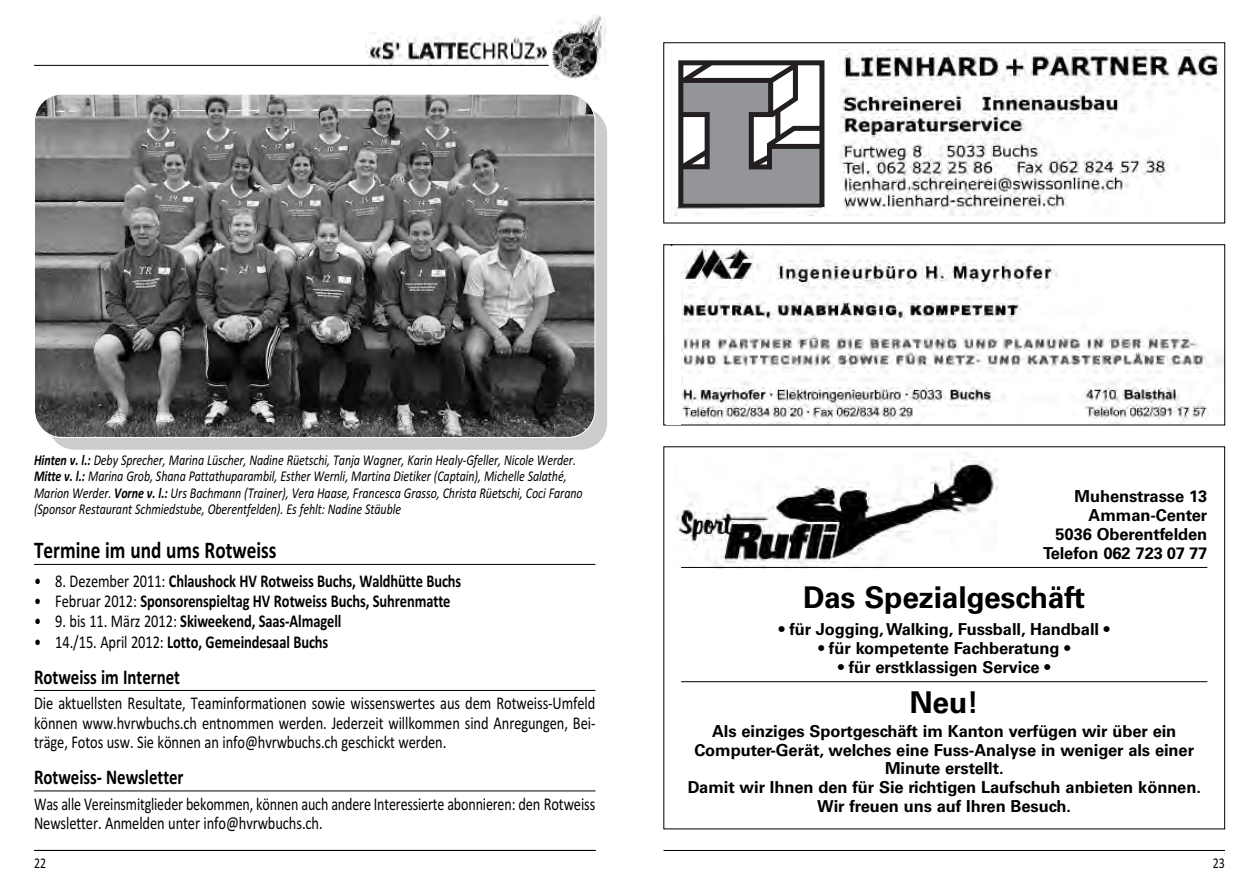
<style>
.page{position:relative;width:1259px;height:893px;background:#fff}
.page>*{position:absolute;margin:0;border:0;box-sizing:border-box;transform-origin:0 0}
.t1{font:700 30px "Univers LT";letter-spacing:-.005em;color:#000}
.t2{font:700 24px "Calibri";color:#000;scale:.8 1}
.t3{font:700 21px "Calibri";color:#000;scale:.8 1}
.t4{font:18px/19.5px "Calibri";letter-spacing:-.005em;color:#000;text-align:justify;scale:.8 1}
.t5{font:700 18px "Calibri";letter-spacing:-.005em;color:#000;scale:.8 1}
.t6{font:18px/19.5px "Calibri";letter-spacing:-.005em;color:#000;scale:.78 1}
.t7{font:700 16.5px/18.8px "Univers LT";letter-spacing:-.005em;color:#000;text-align:right}
.t8{font:italic 15px/16.5px "Calibri";letter-spacing:-.005em;color:#000;scale:.8 1}
.t9{font:15px "Calibri";color:#000;scale:.8 1}
.s1{font-weight:700}
.s2{font-weight:400}
</style>
<div class="page">
<hr style="left:663px;top:850px;width:562px;height:1px;background:#000">
<img style="left:676px;top:452px;width:321px;height:117px">
<hr style="left:681px;top:567px;width:526px;height:1px;background:#000">
<hr style="left:681px;top:681px;width:526px;height:1px;background:#000">
<hr style="left:34px;top:850px;width:561px;height:1px;background:#000">
<hr style="left:34px;top:564px;width:561px;height:1px;background:#000">
<hr style="left:34px;top:690px;width:561px;height:1px;background:#000">
<hr style="left:34px;top:791px;width:561px;height:1px;background:#000">
<img style="left:365px;top:32px;width:182px;height:32px">
<img style="left:551px;top:14px;width:55px;height:65px">
<hr style="left:34px;top:65px;width:515px;height:1px;background:#000">
<img style="left:673px;top:50px;width:545px;height:165px">
<img style="left:681px;top:247px;width:542px;height:176px">
<div style="left:663px;top:244px;width:562px;height:181px;border:1px solid #000"></div>
<div style="left:666px;top:246px;width:14px;height:179px;background:#fff"></div>
<div style="left:668px;top:43px;width:170px;height:163px;background:#fff"></div>
<svg style="left:678px;top:60px;width:146px;height:146px"></svg>
<div style="left:775px;top:110px;width:5px;height:29px;background:#231f20"></div>
<svg style="left:53px;top:112px;width:554px;height:338px;background:#cfcfcf"></svg>
<svg style="left:35px;top:94px;width:560px;height:344px;background:#6a6a6a"></svg>
<p class="t8" style="left:34px;top:451px;width:687px"><span class="s1">Hinten v. l.:</span> Deby Sprecher, Marina Lüscher, Nadine Rüetschi, Tanja Wagner, Karin Healy-Gfeller, Nicole Werder.<br><span class="s1">Mitte v. l.:</span> Marina Grob, Shana Pattathuparambil, Esther Wernli, Martina Dietiker (Captain), Michelle Salathé, Marion Werder. <span class="s1">Vorne v. l.:</span> Urs Bachmann (Trainer), Vera Haase, Francesca Grasso, Christa Rüetschi, Coci Farano (Sponsor Restaurant Schmiedstube, Oberentfelden). Es fehlt: Nadine Stäuble</p>
<h2 class="t2" style="left:34px;top:535px;width:305px">Termine im und ums Rotweiss</h2>
<p class="t5" style="left:34px;top:570px;width:536px"><span class="s2">• 8. Dezember 2011:</span> Chlaushock HV Rotweiss Buchs, Waldhütte Buchs</p>
<p class="t5" style="left:34px;top:590px;width:522px"><span class="s2">• Februar 2012:</span> Sponsorenspieltag HV Rotweiss Buchs, Suhrenmatte</p>
<p class="t5" style="left:34px;top:611px;width:386px"><span class="s2">• 9. bis 11. März 2012:</span> Skiweekend, Saas-Almagell</p>
<p class="t5" style="left:34px;top:631px;width:369px"><span class="s2">• 14./15. April 2012:</span> Lotto, Gemeindesaal Buchs</p>
<h3 class="t3" style="left:34px;top:664px;width:184px">Rotweiss im Internet</h3>
<p class="t4" style="left:34px;top:693px;width:703px">Die aktuellsten Resultate, Teaminformationen sowie wissenswertes aus dem Rotweiss-Umfeld können www.hvrwbuchs.ch entnommen werden. Jederzeit willkommen sind Anregungen, Bei&shy;träge, Fotos usw. Sie können an info@hvrwbuchs.ch geschickt werden.</p>
<h3 class="t3" style="left:34px;top:765px;width:188px">Rotweiss- Newsletter</h3>
<p class="t6" style="left:34px;top:794px;width:721px">Was alle Vereinsmitglieder bekommen, können auch andere Interessierte abonnieren: den Rotweiss<br>Newsletter. Anmelden unter info@hvrwbuchs.ch.</p>
<p class="t7" style="left:1043px;top:489px;width:166px">Muhenstrasse 13<br>Amman-Center<br>5036 Oberentfelden<br>Telefon 062 723 07 77</p>
<h1 class="t1" style="left:803px;top:586px;width:283px">Das Spezialgeschäft</h1>
<p class="t7" style="left:778px;top:622px;width:332px">• für Jogging, Walking, Fussball, Handball •</p>
<p class="t7" style="left:818px;top:640px;width:253px">• für kompetente Fachberatung •</p>
<p class="t7" style="left:838px;top:659px;width:214px">• für erstklassigen Service •</p>
<h1 class="t1" style="left:909px;top:691px;width:71px">Neu!</h1>
<p class="t7" style="left:688px;top:723px;width:514px;text-align:center">Als einziges Sportgeschäft im Kanton verfügen wir über ein Computer-Gerät, welches eine Fuss-Analyse in weniger als einer Minute erstellt.<br>Damit wir Ihnen den für Sie richtigen Laufschuh anbieten können.<br>Wir freuen uns auf Ihren Besuch.</p>
<p class="t9" style="left:34px;top:854px;width:17px">22</p>
<p class="t9" style="left:1212px;top:854px;width:17px">23</p>
</div>
